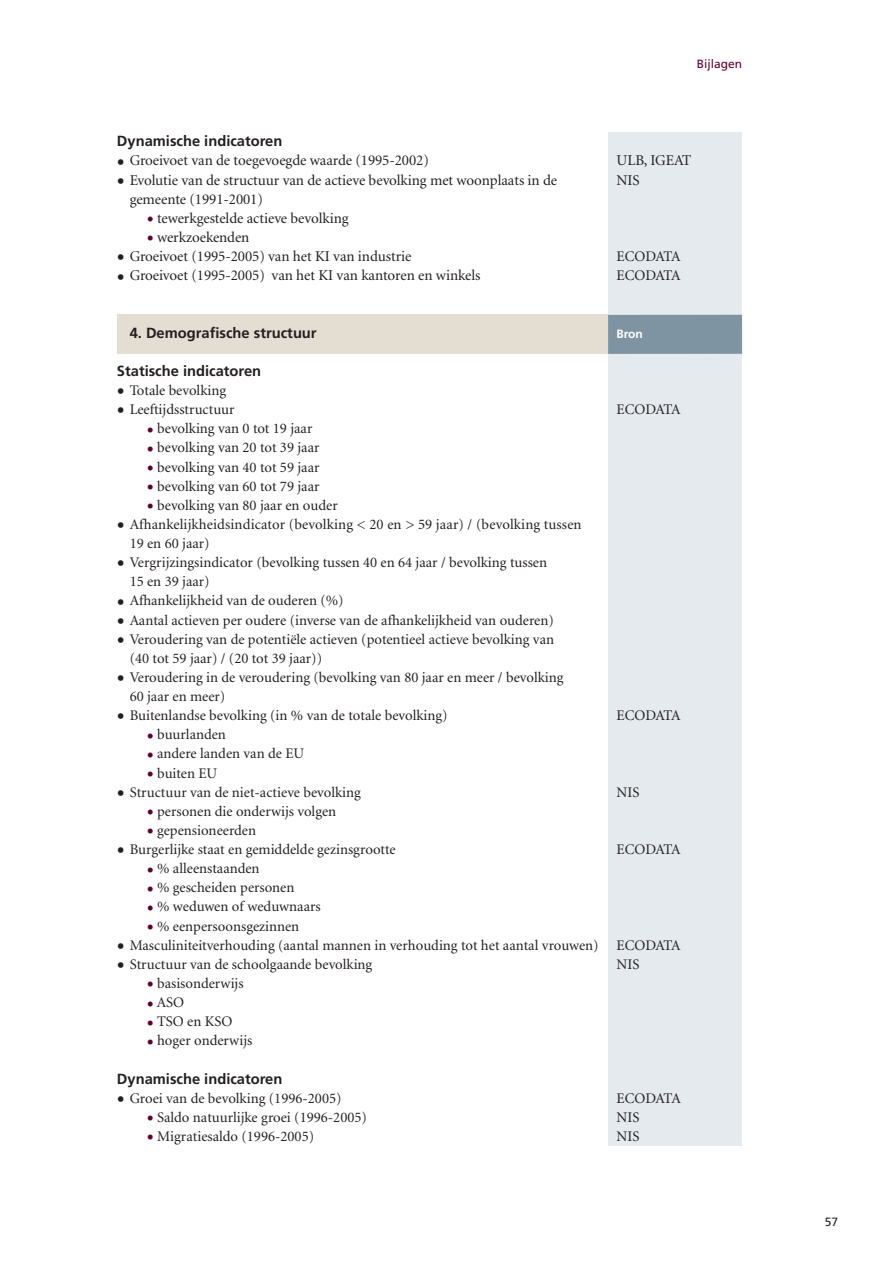
<style>
.page{position:relative;width:893px;height:1263px;background:#fff}
.page>*{position:absolute;margin:0;border:0;box-sizing:border-box;transform-origin:0 0}
.t1{font:15px "Minion";letter-spacing:-.005em;color:#231f20}
.t2{font:14.7px/19.2px "Minion";color:#231f20}
.t3{font:700 14.7px "Frutiger";color:#231f20}
.t4{font:14.7px "Minion";letter-spacing:-.02em;color:#231f20}
.t5{font:12px "Frutiger";color:#5e0034}
.t6{font:700 12px "Frutiger";color:#fff}
.t7{font:12px "Frutiger";color:#231f20}
.s1{font-size:27px}
.s2{font-size:24px;color:#5e0034}
</style>
<div class="page">
<div style="left:608px;top:132px;width:134px;height:1014px;background:#e5eaee"></div>
<div style="left:117px;top:315px;width:491px;height:39px;background:#e4ddd2"></div>
<div style="left:608px;top:315px;width:134px;height:39px;background:#7f94a2"></div>
<p class="t5" style="left:697px;top:59px;width:47px">Bijlagen</p>
<p class="t3" style="left:117px;top:135px;width:167px">Dynamische indicatoren</p>
<p class="t1" style="left:117px;top:155px;width:313px"><span class="s1">•</span> Groeivoet van de toegevoegde waarde (1995-2002)</p>
<p class="t1" style="left:617px;top:155px;width:76px">ULB, IGEAT</p>
<p class="t1" style="left:117px;top:174px;width:442px"><span class="s1">•</span> Evolutie van de structuur van de actieve bevolking met woonplaats in de</p>
<p class="t1" style="left:617px;top:174px;width:25px">NIS</p>
<p class="t1" style="left:130px;top:193px;width:135px">gemeente (1991-2001)</p>
<p class="t1" style="left:147px;top:212px;width:203px"><span class="s2">•</span> tewerkgestelde actieve bevolking</p>
<p class="t1" style="left:147px;top:231px;width:104px"><span class="s2">•</span> werkzoekenden</p>
<p class="t1" style="left:117px;top:250px;width:296px"><span class="s1">•</span> Groeivoet (1995-2005) van het KI van industrie</p>
<p class="t4" style="left:617px;top:251px;width:66px">ECODATA</p>
<p class="t1" style="left:117px;top:270px;width:365px"><span class="s1">•</span> Groeivoet (1995-2005) van het KI van kantoren en winkels</p>
<p class="t4" style="left:617px;top:270px;width:66px">ECODATA</p>
<p class="t3" style="left:130px;top:327px;width:188px">4. Demografische structuur</p>
<p class="t6" style="left:617px;top:329px;width:28px">Bron</p>
<p class="t3" style="left:117px;top:365px;width:146px">Statische indicatoren</p>
<p class="t2" style="left:117px;top:382px;width:111px"><span class="s1">•</span> Totale bevolking</p>
<p class="t2" style="left:117px;top:401px;width:119px"><span class="s1">•</span> Leeftijdsstructuur</p>
<p class="t4" style="left:617px;top:404px;width:66px">ECODATA</p>
<p class="t2" style="left:147px;top:420px;width:167px"><span class="s2">•</span> bevolking van 0 tot 19 jaar</p>
<p class="t2" style="left:147px;top:439px;width:174px"><span class="s2">•</span> bevolking van 20 tot 39 jaar</p>
<p class="t2" style="left:147px;top:458px;width:174px"><span class="s2">•</span> bevolking van 40 tot 59 jaar</p>
<p class="t2" style="left:147px;top:477px;width:174px"><span class="s2">•</span> bevolking van 60 tot 79 jaar</p>
<p class="t2" style="left:147px;top:497px;width:193px"><span class="s2">•</span> bevolking van 80 jaar en ouder</p>
<p class="t2" style="left:130px;top:516px;width:453px;text-indent:-13px"><span class="s1">•</span> Afhankelijkheidsindicator (bevolking &lt; 20 en &gt; 59 jaar) / (bevolking tussen<br>19 en 60 jaar)</p>
<p class="t2" style="left:130px;top:554px;width:419px;text-indent:-13px"><span class="s1">•</span> Vergrijzingsindicator (bevolking tussen 40 en 64 jaar / bevolking tussen<br>15 en 39 jaar)</p>
<p class="t2" style="left:117px;top:592px;width:228px"><span class="s1">•</span> Afhankelijkheid van de ouderen (%)</p>
<p class="t2" style="left:117px;top:611px;width:438px"><span class="s1">•</span> Aantal actieven per oudere (inverse van de afhankelijkheid van ouderen)</p>
<p class="t2" style="left:130px;top:630px;width:426px;text-indent:-13px"><span class="s1">•</span> Veroudering van de potentiële actieven (potentieel actieve bevolking van (40 tot 59 jaar) / (20 tot 39 jaar))</p>
<p class="t2" style="left:130px;top:669px;width:435px;text-indent:-13px"><span class="s1">•</span> Veroudering in de veroudering (bevolking van 80 jaar en meer / bevolking<br>60 jaar en meer)</p>
<p class="t2" style="left:117px;top:707px;width:332px"><span class="s1">•</span> Buitenlandse bevolking (in % van de totale bevolking)</p>
<p class="t4" style="left:617px;top:710px;width:66px">ECODATA</p>
<p class="t2" style="left:147px;top:726px;width:81px"><span class="s2">•</span> buurlanden</p>
<p class="t2" style="left:147px;top:745px;width:159px"><span class="s2">•</span> andere landen van de EU</p>
<p class="t2" style="left:147px;top:764px;width:72px"><span class="s2">•</span> buiten EU</p>
<p class="t2" style="left:117px;top:783px;width:245px"><span class="s1">•</span> Structuur van de niet-actieve bevolking</p>
<p class="t2" style="left:617px;top:783px;width:24px">NIS</p>
<p class="t2" style="left:147px;top:803px;width:191px"><span class="s2">•</span> personen die onderwijs volgen</p>
<p class="t2" style="left:147px;top:822px;width:111px"><span class="s2">•</span> gepensioneerden</p>
<p class="t2" style="left:117px;top:841px;width:280px"><span class="s1">•</span> Burgerlijke staat en gemiddelde gezinsgrootte</p>
<p class="t4" style="left:617px;top:844px;width:66px">ECODATA</p>
<p class="t2" style="left:147px;top:860px;width:114px"><span class="s2">•</span> % alleenstaanden</p>
<p class="t2" style="left:147px;top:879px;width:149px"><span class="s2">•</span> % gescheiden personen</p>
<p class="t2" style="left:147px;top:898px;width:175px"><span class="s2">•</span> % weduwen of weduwnaars</p>
<p class="t2" style="left:147px;top:917px;width:154px"><span class="s2">•</span> % eenpersoonsgezinnen</p>
<p class="t2" style="left:117px;top:936px;width:565px"><span class="s1">•</span> Masculiniteitverhouding (aantal mannen in verhouding tot het aantal vrouwen) ECODATA</p>
<p class="t2" style="left:117px;top:956px;width:257px"><span class="s1">•</span> Structuur van de schoolgaande bevolking</p>
<p class="t2" style="left:617px;top:956px;width:24px">NIS</p>
<p class="t2" style="left:147px;top:975px;width:98px"><span class="s2">•</span> basisonderwijs</p>
<p class="t2" style="left:147px;top:994px;width:39px"><span class="s2">•</span> ASO</p>
<p class="t2" style="left:147px;top:1013px;width:87px"><span class="s2">•</span> TSO en KSO</p>
<p class="t2" style="left:147px;top:1032px;width:107px"><span class="s2">•</span> hoger onderwijs</p>
<p class="t3" style="left:117px;top:1072px;width:167px">Dynamische indicatoren</p>
<p class="t2" style="left:117px;top:1089px;width:226px"><span class="s1">•</span> Groei van de bevolking (1996-2005)</p>
<p class="t4" style="left:617px;top:1092px;width:66px">ECODATA</p>
<p class="t2" style="left:147px;top:1109px;width:222px"><span class="s2">•</span> Saldo natuurlijke groei (1996-2005)</p>
<p class="t2" style="left:617px;top:1109px;width:24px">NIS</p>
<p class="t2" style="left:147px;top:1128px;width:169px"><span class="s2">•</span> Migratiesaldo (1996-2005)</p>
<p class="t2" style="left:617px;top:1128px;width:24px">NIS</p>
<p class="t7" style="left:825px;top:1217px;width:15px">57</p>
</div>
